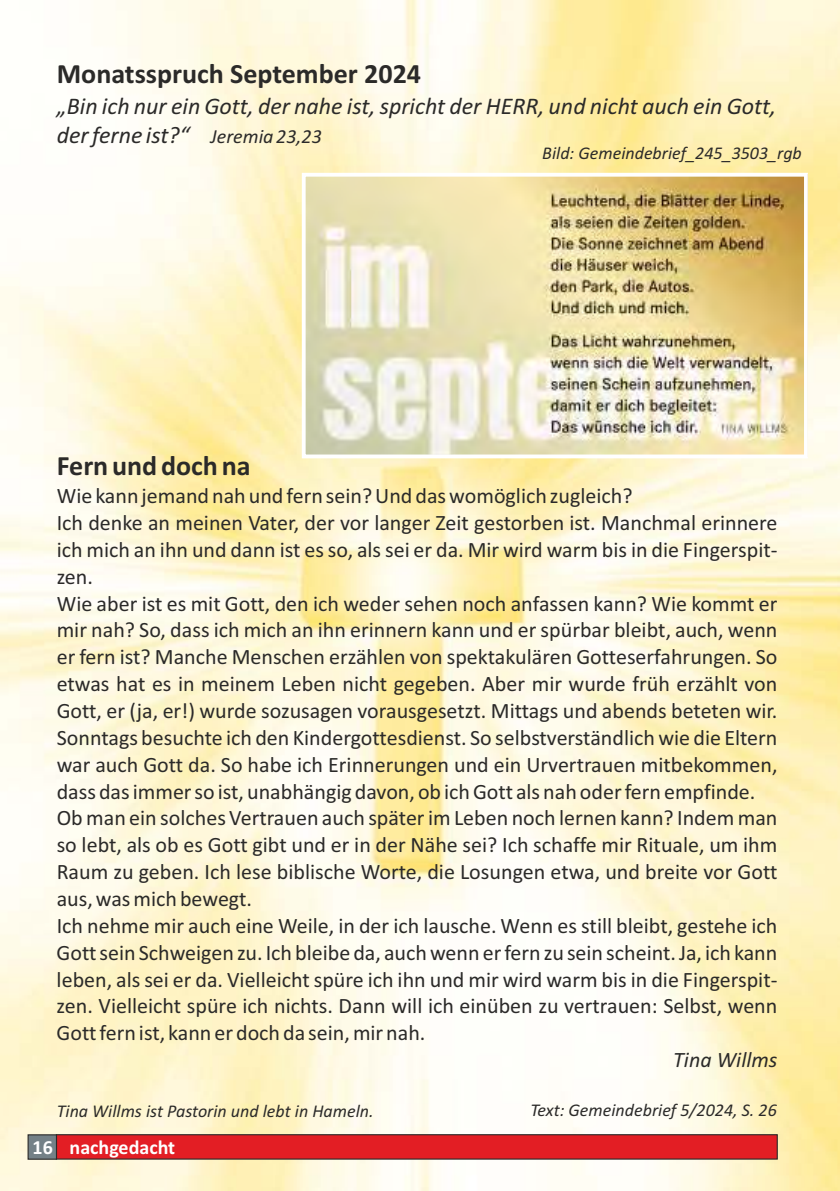
<style>
.page{position:relative;width:840px;height:1191px;background:#fff}
.page>*{position:absolute;margin:0;border:0;box-sizing:border-box;transform-origin:0 0}
.t1{font:700 28px "Calibri";color:#2b2a29}
.t2{font:italic 24px/29.2px "Calibri";color:#2b2a29}
.t3{font:22px/26.8px "Calibri";color:#2b2a29}
.t4{font:italic 22px "Calibri";color:#2b2a29}
.t5{font:700 20px "Calibri";color:#fff}
.t6{font:italic 18px "Calibri";color:#2b2a29}
.s1{font-size:20px}
</style>
<div class="page">
<img style="left:0;top:0;width:839px;height:1191px">
<div style="left:56px;top:1134px;width:721px;height:25px;background:#e31e24;border:1px solid #2b2a29"></div>
<div style="left:28px;top:1134px;width:29px;height:25px;background:#748187;border:1px solid #2b2a29"></div>
<img style="left:306px;top:178px;width:496px;height:275px">
<div style="left:301px;top:173px;width:506px;height:285px;border:4px solid #fff"></div>
<p class="t1" style="left:57px;top:62px;width:365px">Monatsspruch September 2024</p>
<p class="t2" style="left:57px;top:93px;width:720px">„Bin ich nur ein Gott, der nahe ist, spricht der HERR, und nicht auch ein Gott, der ferne ist?“ <span class="s1">Jeremia 23,23</span></p>
<p class="t6" style="left:542px;top:146px;width:261px">Bild: Gemeindebrief_245_3503_rgb</p>
<p class="t1" style="left:57px;top:453px;width:195px">Fern und doch na</p>
<p class="t3" style="left:57px;top:484px;width:722px">Wie kann jemand nah und fern sein? Und das womöglich zugleich?<br>Ich denke an meinen Vater, der vor langer Zeit gestorben ist. Manchmal erinnere ich mich an ihn und dann ist es so, als sei er da. Mir wird warm bis in die Fingerspit&shy;zen.<br>Wie aber ist es mit Gott, den ich weder sehen noch anfassen kann? Wie kommt er mir nah? So, dass ich mich an ihn erinnern kann und er spürbar bleibt, auch, wenn er fern ist? Manche Menschen erzählen von spektakulären Gotteserfahrungen. So etwas hat es in meinem Leben nicht gegeben. Aber mir wurde früh erzählt von Gott, er (ja, er!) wurde sozusagen vorausgesetzt. Mittags und abends beteten wir.<br>Sonntags besuchte ich den Kindergottesdienst. So selbstverständlich wie die Eltern war auch Gott da. So habe ich Erinnerungen und ein Urvertrauen mitbekommen, dass das immer so ist, unabhängig davon, ob ich Gott als nah oder fern empfinde.<br>Ob man ein solches Vertrauen auch später im Leben noch lernen kann? Indem man so lebt, als ob es Gott gibt und er in der Nähe sei? Ich schaffe mir Rituale, um ihm Raum zu geben. Ich lese biblische Worte, die Losungen etwa, und breite vor Gott aus, was mich bewegt.<br>Ich nehme mir auch eine Weile, in der ich lausche. Wenn es still bleibt, gestehe ich Gott sein Schweigen zu. Ich bleibe da, auch wenn er fern zu sein scheint. Ja, ich kann leben, als sei er da. Vielleicht spüre ich ihn und mir wird warm bis in die Fingerspit&shy;zen. Vielleicht spüre ich nichts. Dann will ich einüben zu vertrauen: Selbst, wenn Gott fern ist, kann er doch da sein, mir nah.</p>
<p class="t4" style="left:673px;top:1050px;width:106px">Tina Willms</p>
<p class="t6" style="left:57px;top:1103px;width:318px">Tina Willms ist Pastorin und lebt in Hameln.</p>
<p class="t6" style="left:530px;top:1102px;width:248px">Text: Gemeindebrief 5/2024, S. 26</p>
<p class="t5" style="left:70px;top:1138px;width:102px">kirchenkreis</p>
<p class="t5" style="left:34px;top:1139px;width:143px">16 na gedacht</p>
</div>
